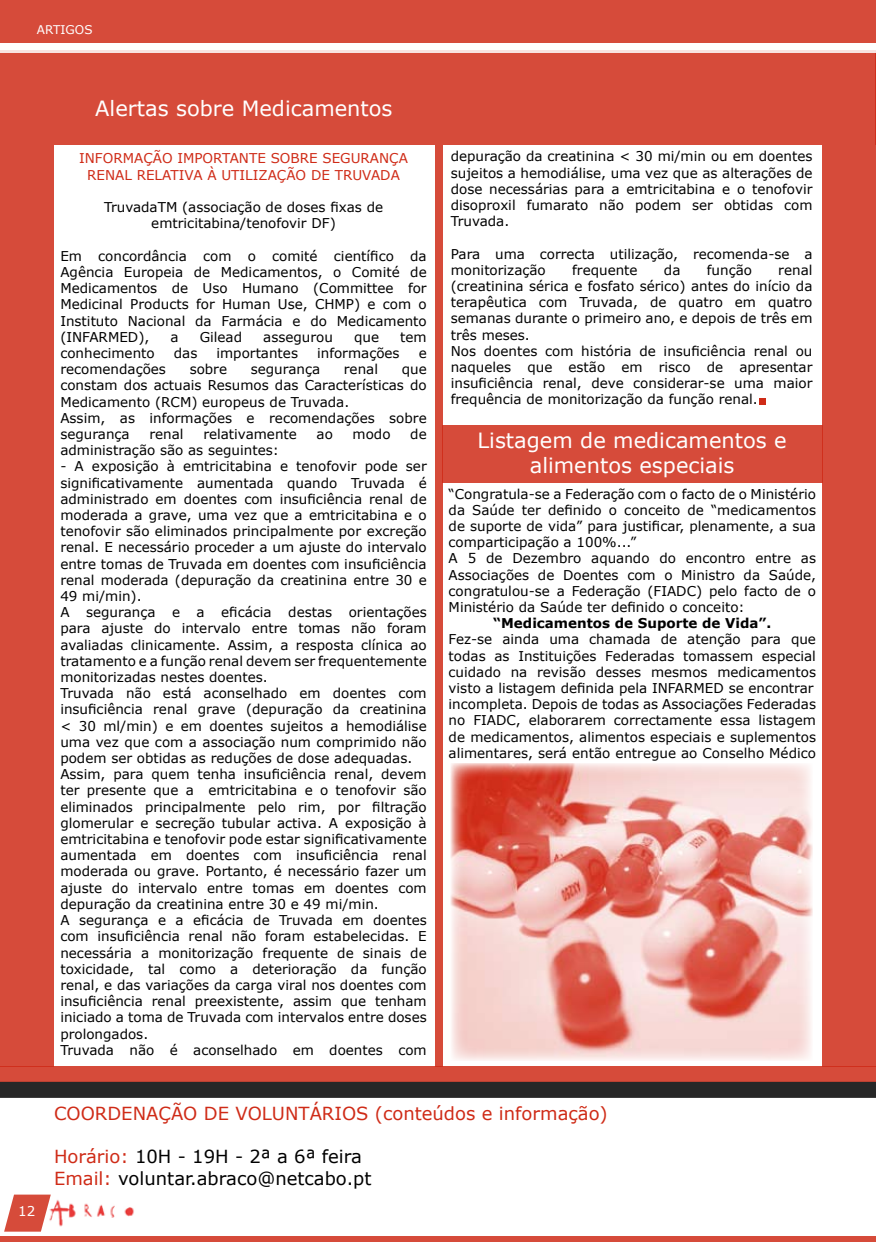
<style>
.page{position:relative;width:876px;height:1242px;background:#fff}
.page>*{position:absolute;margin:0;border:0;box-sizing:border-box;transform-origin:0 0}
.t1{font:21px/25.2px "Verdana";color:#fff;text-align:center}
.t2{font:18px/21.6px "Verdana";color:#000}
.t3{font:18px "Verdana";color:#cf2b17}
.t4{font:13.5px/16.2px "Verdana";color:#000}
.t5{font:13.5px/16.2px "Verdana";color:#cf2b17;text-align:center}
.t6{font:700 13.5px "Verdana";color:#000}
.t7{font:13.5px "Verdana";color:#fff}
.t8{font:12px "Verdana";color:#fff}
.s1{color:#cf2b17}
</style>
<div class="page">
<div style="left:0;top:145px;width:54px;height:921px;background:#d64b3a"></div>
<div style="left:435px;top:145px;width:7px;height:921px;background:#d64b3a"></div>
<div style="left:0;top:0;width:876px;height:43px;background:#d64b3a"></div>
<div style="left:0;top:51px;width:876px;height:94px;background:#d64b3a"></div>
<div style="left:0;top:1236px;width:876px;height:6px;background:#d64b3a"></div>
<div style="left:823px;top:145px;width:53px;height:921px;background:#d64b3a"></div>
<hr style="left:875px;top:0;width:1px;height:43px;background:#cf2b17">
<hr style="left:875px;top:52px;width:1px;height:93px;background:#cf2b17">
<hr style="left:875px;top:145px;width:1px;height:921px;background:#cf2b17">
<div style="left:442px;top:425px;width:381px;height:58px;background:#d64b3a"></div>
<img style="left:451px;top:763px;width:361px;height:298px">
<svg style="left:759px;top:398px;width:6px;height:6px"></svg>
<img style="left:51px;top:1200px;width:83px;height:27px">
<svg style="left:4px;top:1194px;width:47px;height:37px"></svg>
<div style="left:0;top:43px;width:876px;height:9px;background:#fff"></div>
<svg style="left:0;top:1066px;width:876px;height:32px;background:#7e3930"></svg>
<p class="t8" style="left:37px;top:22px;width:57px">ARTIGOS</p>
<h1 class="t1" style="left:95px;top:96px;width:299px">Alertas sobre Medicamentos</h1>
<p class="t5" style="left:79px;top:151px;width:330px">INFORMAÇÃO IMPORTANTE SOBRE SEGURANÇA<br>RENAL RELATIVA À UTILIZAÇÃO DE TRUVADA</p>
<p class="t4" style="left:104px;top:199px;width:281px;text-align:center">TruvadaTM (associação de doses fixas de emtricitabina/tenofovir DF)</p>
<p class="t4" style="left:60px;top:248px;width:368px;text-align:justify">Em concordância com o comité científico da Agência Europeia de Medicamentos, o Comité de Medicamentos de Uso Humano (Committee for Medicinal Products for Human Use, CHMP) e com o Instituto Nacional da Farmácia e do Medicamento (INFARMED),</p>
<p class="t4" style="left:170px;top:329px;width:10px">a</p>
<p class="t4" style="left:200px;top:329px;width:44px">Gilead</p>
<p class="t4" style="left:263px;top:329px;width:71px">assegurou</p>
<p class="t4" style="left:354px;top:329px;width:27px">que</p>
<p class="t4" style="left:400px;top:329px;width:28px">tem</p>
<p class="t4" style="left:60px;top:345px;width:96px">conhecimento</p>
<p class="t4" style="left:174px;top:345px;width:25px">das</p>
<p class="t4" style="left:216px;top:345px;width:83px">importantes</p>
<p class="t4" style="left:317px;top:345px;width:84px">informações</p>
<p class="t4" style="left:419px;top:345px;width:10px">e</p>
<p class="t4" style="left:60px;top:361px;width:107px">recomendações</p>
<p class="t4" style="left:190px;top:361px;width:39px">sobre</p>
<p class="t4" style="left:251px;top:361px;width:71px">segurança</p>
<p class="t4" style="left:344px;top:361px;width:36px">renal</p>
<p class="t4" style="left:60px;top:361px;width:368px;text-indent:341px">que constam dos actuais Resumos das Características do<br>Medicamento (RCM) europeus de Truvada.<br>Assim, as informações e recomendações sobre segurança</p>
<p class="t4" style="left:149px;top:426px;width:36px">renal</p>
<p class="t4" style="left:203px;top:426px;width:95px">relativamente</p>
<p class="t4" style="left:317px;top:426px;width:18px">ao</p>
<p class="t4" style="left:353px;top:426px;width:39px">modo</p>
<p class="t4" style="left:410px;top:426px;width:18px">de</p>
<p class="t4" style="left:60px;top:442px;width:220px">administração são as seguintes:</p>
<p class="t4" style="left:60px;top:458px;width:368px">- A exposição à emtricitabina e tenofovir pode ser significativamente aumentada quando Truvada é administrado em doentes com insuficiência renal de moderada a grave, uma vez que a emtricitabina e o tenofovir são eliminados principalmente por excreção renal. E necessário proceder a um ajuste do intervalo entre tomas de Truvada em doentes com insuficiência renal moderada (depuração da creatinina entre 30 e 49 mi/min).<br>A segurança e a eficácia destas orientações para ajuste do intervalo entre tomas não foram avaliadas clinicamente. Assim, a resposta clínica ao tratamento e a função renal devem ser frequentemente monitorizadas nestes doentes.<br>Truvada não está aconselhado em doentes com insuficiência renal grave (depuração da creatinina &lt; 30 ml/min) e em doentes sujeitos a hemodiálise uma vez que com a associação num comprimido não podem ser obtidas as reduções de dose adequadas.<br>Assim, para quem tenha insuficiência renal, devem ter presente que a emtricitabina e o tenofovir são eliminados principalmente pelo rim, por filtração glomerular e secreção tubular activa. A exposição à emtricitabina e tenofovir pode estar significativamente aumentada em doentes com insuficiência renal moderada ou grave. Portanto, é necessário fazer um ajuste do intervalo entre tomas em doentes com depuração da creatinina entre 30 e 49 mi/min.<br>A segurança e a eficácia de Truvada em doentes com insuficiência renal não foram estabelecidas. E necessária a monitorização frequente de sinais de toxicidade, tal como a deterioração da função renal, e das variações da carga viral nos doentes com insuficiência renal preexistente, assim que tenham iniciado a toma de Truvada com intervalos entre doses prolongados.<br>Truvada não é aconselhado em doentes com</p>
<p class="t4" style="left:451px;top:148px;width:363px;text-align:justify">depuração da creatinina &lt; 30 mi/min ou em doentes sujeitos a hemodiálise, uma vez que as alterações de dose necessárias para a emtricitabina e o tenofovir disoproxil fumarato não podem ser obtidas com Truvada.</p>
<p class="t4" style="left:451px;top:246px;width:363px">Para uma correcta utilização, recomenda-se a monitorização</p>
<p class="t4" style="left:572px;top:262px;width:67px">frequente</p>
<p class="t4" style="left:664px;top:262px;width:18px">da</p>
<p class="t4" style="left:707px;top:262px;width:47px">função</p>
<p class="t4" style="left:451px;top:262px;width:363px;text-indent:328px">renal (creatinina sérica e fosfato sérico) antes do início da terapêutica com Truvada, de quatro em quatro semanas durante o primeiro ano, e depois de três em três meses.<br>Nos doentes com história de insuficiência renal ou naqueles que estão em risco de apresentar insuficiência renal, deve considerar-se uma maior frequência de monitorização da função renal.</p>
<h1 class="t1" style="left:478px;top:428px;width:311px">Listagem de medicamentos e alimentos especiais</h1>
<p class="t4" style="left:449px;top:486px;width:369px">“Congratula-se a Federação com o facto de o Ministério da Saúde ter definido o conceito de “medicamentos de suporte de vida” para justificar, plenamente, a sua comparticipação a 100%...”<br>A 5 de Dezembro aquando do encontro entre as Associações de Doentes com o Ministro da Saúde, congratulou-se a Federação (FIADC) pelo facto de o Ministério da Saúde ter definido o conceito:</p>
<p class="t6" style="left:493px;top:615px;width:280px">“Medicamentos de Suporte de Vida”.</p>
<p class="t4" style="left:449px;top:631px;width:369px">Fez-se ainda uma chamada de atenção para que todas as Instituições Federadas tomassem especial cuidado na revisão desses mesmos medicamentos visto a listagem definida pela INFARMED se encontrar incompleta. Depois de todas as Associações Federadas no FIADC, elaborarem correctamente essa listagem de medicamentos, alimentos especiais e suplementos alimentares, será então entregue ao Conselho Médico</p>
<p class="t7" style="left:18px;top:1202px;width:19px">12</p>
<h2 class="t3" style="left:54px;top:1102px;width:555px">COORDENAÇÃO DE VOLUNTÁRIOS (conteúdos e informação)</h2>
<h2 class="t2" style="left:54px;top:1146px;width:319px"><span class="s1">Horário:</span> 10H - 19H - 2ª a 6ª feira<br><span class="s1">Email:</span> voluntar.abraco@netcabo.pt</h2>
</div>
